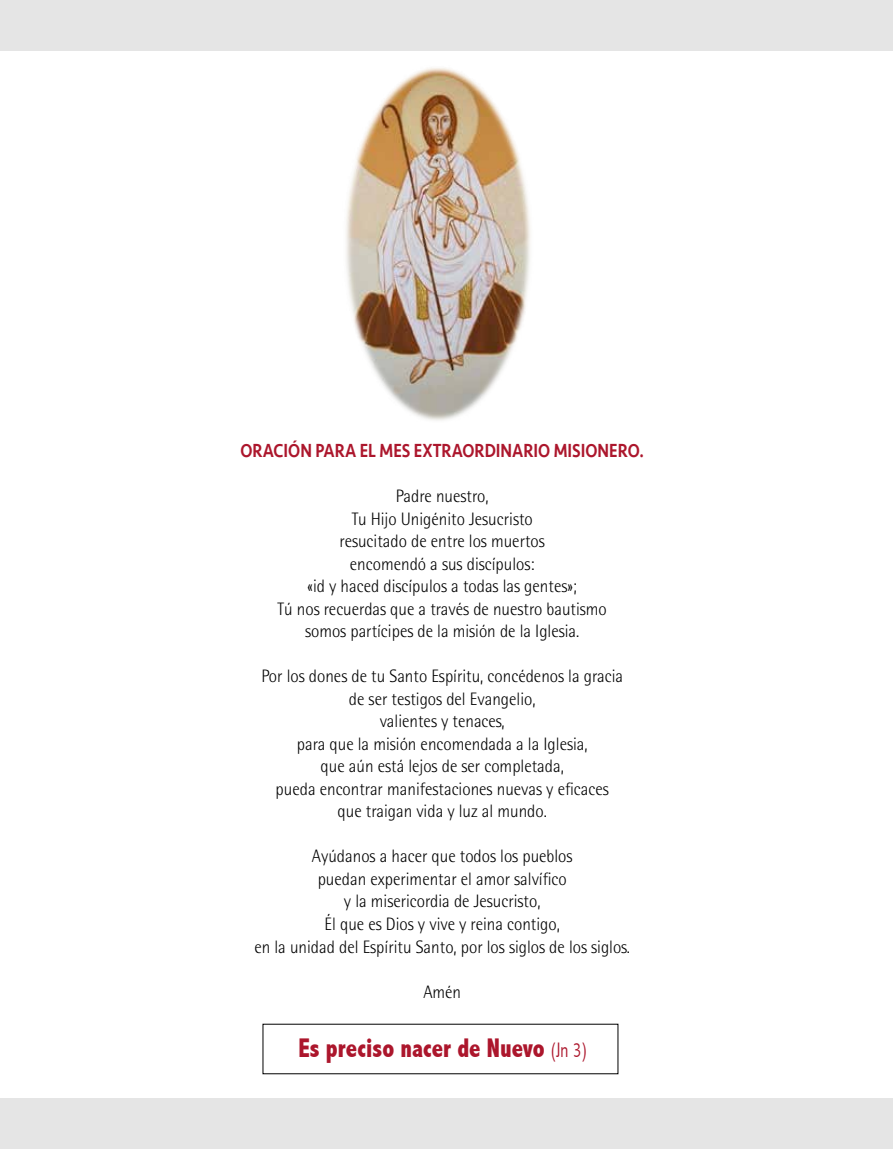
<style>
.page{position:relative;width:893px;height:1149px;background:#fff}
.page>*{position:absolute;margin:0;border:0;box-sizing:border-box;transform-origin:0 0}
.t1{font:800 condensed 27px "Abadi";color:#ac162c;scale:.9 1}
.t2{font:500 19.5px "Seravek";color:#ac162c;scale:.83 1}
.t3{font:300 18px/22.5px "Rotis Semi Sans";color:#000;text-align:center;scale:.95 1}
.s1{font-weight:300;font-size:21px}
</style>
<div class="page">
<div style="left:0;top:1097px;width:893px;height:51px;background:#e5e5e5"></div>
<div style="left:0;top:0;width:893px;height:51px;background:#e5e5e5"></div>
<img style="left:346px;top:67px;width:184px;height:354px">
<p class="t2" style="left:240px;top:438px;width:488px">ORACIÓN PARA EL MES EXTRAORDINARIO MISIONERO.</p>
<p class="t3" style="left:278px;top:484px;width:348px">Padre nuestro,<br>Tu Hijo Unigénito Jesucristo<br>resucitado de entre los muertos<br>encomendó a sus discípulos:<br>«id y haced discípulos a todas las gentes»;<br>Tú nos recuerdas que a través de nuestro bautismo somos partícipes de la misión de la Iglesia.</p>
<p class="t3" style="left:261px;top:664px;width:382px">Por los dones de tu Santo Espíritu, concédenos la gracia de ser testigos del Evangelio,<br>valientes y tenaces,<br>para que la misión encomendada a la Iglesia,<br>que aún está lejos de ser completada,<br>pueda encontrar manifestaciones nuevas y eficaces que traigan vida y luz al mundo.</p>
<p class="t3" style="left:254px;top:844px;width:397px">Ayúdanos a hacer que todos los pueblos<br>puedan experimentar el amor salvífico<br>y la misericordia de Jesucristo,<br>Él que es Dios y vive y reina contigo,<br>en la unidad del Espíritu Santo, por los siglos de los siglos.</p>
<p class="t3" style="left:423px;top:979px;width:41px">Amén</p>
<h1 class="t1" style="left:298px;top:1032px;width:322px">Es preciso nacer de Nuevo <span class="s1">(Jn 3)</span></h1>
</div>
